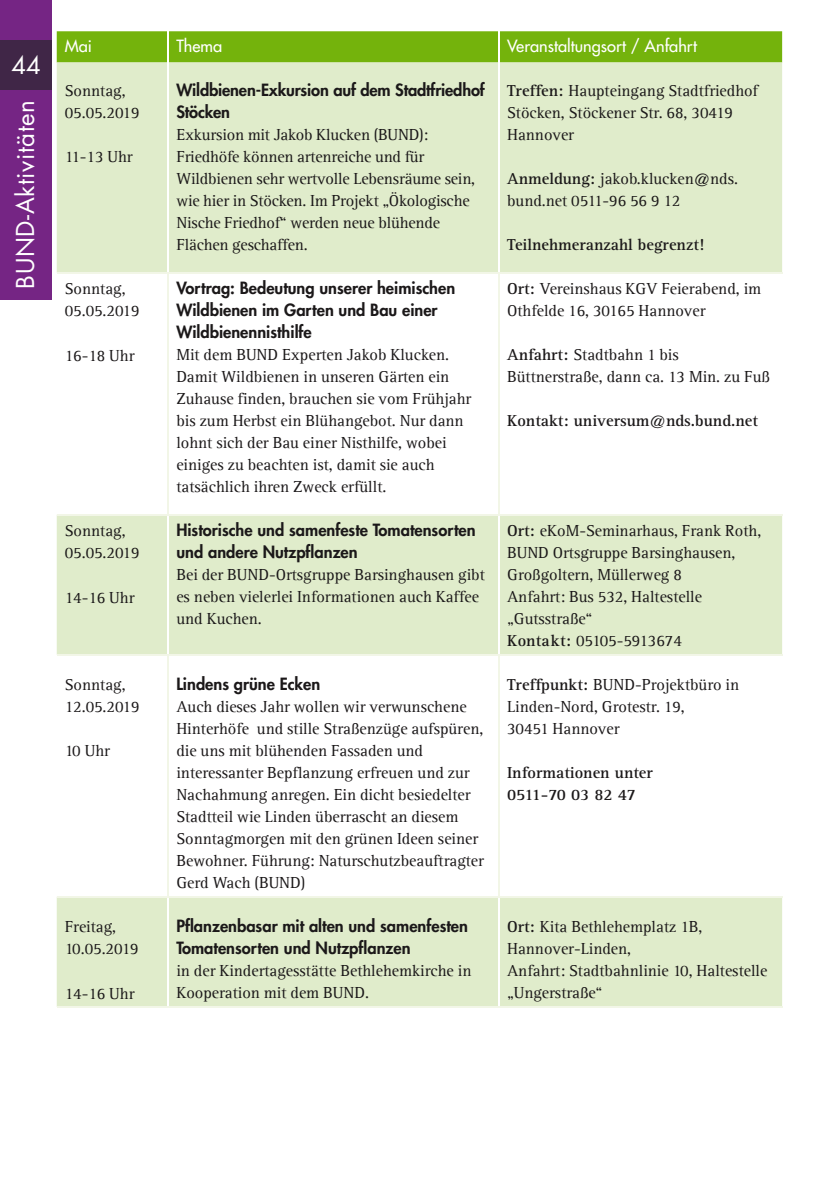
<style>
.page{position:relative;width:840px;height:1191px;background:#fff}
.page>*{position:absolute;margin:0;border:0;box-sizing:border-box;transform-origin:0 0}
.t1{font:24px "Futura CE";letter-spacing:.025em;color:#fff}
.t2{font:16.4px/22px "Agfa Rotis Serif";color:#1b1819}
.t3{font:800 16.4px/22px "Futura";color:#1b1819}
.t4{font:700 16.4px/22px "Agfa Rotis Serif";color:#1b1819}
.t5{font:500 16.4px "Futura CE";color:#fff}
.s1{font-weight:700}
</style>
<div class="page">
<div style="left:57px;top:31px;width:724px;height:31px;background:#74b30c"></div>
<div style="left:57px;top:62px;width:724px;height:944px;background:#e0eccb"></div>
<svg style="left:57px;top:273px;width:724px;height:241px"></svg>
<svg style="left:57px;top:655px;width:724px;height:241px"></svg>
<hr style="left:167px;top:31px;width:2px;height:31px;background:#fff">
<hr style="left:498px;top:31px;width:1px;height:31px;background:#fff">
<hr style="left:167px;top:62px;width:2px;height:210px;background:#fff">
<hr style="left:498px;top:62px;width:1px;height:210px;background:#fff">
<hr style="left:167px;top:515px;width:2px;height:139px;background:#fff">
<hr style="left:498px;top:515px;width:1px;height:139px;background:#fff">
<hr style="left:167px;top:897px;width:2px;height:109px;background:#fff">
<hr style="left:498px;top:897px;width:1px;height:109px;background:#fff">
<hr style="left:57px;top:272px;width:111px;height:1px;background:#f2f6e7">
<hr style="left:168px;top:272px;width:331px;height:1px;background:#f2f6e7">
<hr style="left:167px;top:273px;width:2px;height:241px;background:#f2f6e7">
<hr style="left:499px;top:272px;width:282px;height:1px;background:#f2f6e7">
<hr style="left:498px;top:273px;width:1px;height:241px;background:#f2f6e7">
<hr style="left:57px;top:514px;width:111px;height:1px;background:#f2f6e7">
<hr style="left:168px;top:514px;width:331px;height:1px;background:#f2f6e7">
<hr style="left:499px;top:514px;width:282px;height:1px;background:#f2f6e7">
<hr style="left:57px;top:654px;width:111px;height:1px;background:#f2f6e7">
<hr style="left:168px;top:654px;width:331px;height:1px;background:#f2f6e7">
<hr style="left:167px;top:655px;width:2px;height:241px;background:#f2f6e7">
<hr style="left:499px;top:654px;width:282px;height:1px;background:#f2f6e7">
<hr style="left:498px;top:655px;width:1px;height:241px;background:#f2f6e7">
<hr style="left:57px;top:896px;width:111px;height:1px;background:#f2f6e7">
<hr style="left:168px;top:896px;width:331px;height:1px;background:#f2f6e7">
<hr style="left:499px;top:896px;width:282px;height:1px;background:#f2f6e7">
<hr style="left:57px;top:1006px;width:111px;height:1px;background:#f2f6e7">
<hr style="left:168px;top:1006px;width:331px;height:1px;background:#f2f6e7">
<hr style="left:499px;top:1006px;width:282px;height:1px;background:#f2f6e7">
<div style="left:0;top:0;width:51px;height:300px;background:#752584"></div>
<div style="left:0;top:40px;width:51px;height:49px;background:#402647"></div>
<h1 class="t1" style="left:11px;top:50px;width:31px">44</h1>
<h1 class="t1" style="left:10px;top:288px;width:190px;rotate:-90deg">BUND-Aktivitäten</h1>
<p class="t5" style="left:65px;top:35px;width:29px">Mai</p>
<p class="t5" style="left:176px;top:35px;width:47px">Thema</p>
<p class="t5" style="left:507px;top:35px;width:191px">Veranstaltungsort / Anfahrt</p>
<p class="t2" style="left:65px;top:80px;width:76px">Sonntag,<br>05.05.2019</p>
<p class="t2" style="left:65px;top:146px;width:69px">11-13 Uhr</p>
<p class="t3" style="left:176px;top:79px;width:310px">Wildbienen-Exkursion auf dem Stadtfriedhof<br>Stöcken</p>
<p class="t2" style="left:176px;top:124px;width:300px">Exkursion mit Jakob Klucken (BUND):<br>Friedhöfe können artenreiche und für Wildbienen sehr wertvolle Lebensräume sein, wie hier in Stöcken. Im Projekt „Ökologische Nische Friedhof“ werden neue blühende Flächen geschaffen.</p>
<p class="t2" style="left:507px;top:80px;width:252px"><span class="s1">Treffen:</span> Haupteingang Stadtfriedhof<br>Stöcken, Stöckener Str. 68, 30419<br>Hannover</p>
<p class="t2" style="left:507px;top:168px;width:232px"><span class="s1">Anmeldung:</span> jakob.klucken@nds. bund.net 0511-96 56 9 12</p>
<p class="t4" style="left:507px;top:234px;width:198px">Teilnehmeranzahl begrenzt!</p>
<p class="t2" style="left:65px;top:278px;width:76px">Sonntag,<br>05.05.2019</p>
<p class="t2" style="left:65px;top:344px;width:71px">16-18 Uhr</p>
<p class="t2" style="left:65px;top:520px;width:76px">Sonntag,<br>05.05.2019</p>
<p class="t2" style="left:65px;top:586px;width:71px">14-16 Uhr</p>
<p class="t2" style="left:65px;top:674px;width:76px">Sonntag,<br>12.05.2019</p>
<p class="t2" style="left:65px;top:740px;width:47px">10 Uhr</p>
<p class="t2" style="left:65px;top:916px;width:75px">Freitag,<br>10.05.2019</p>
<p class="t2" style="left:65px;top:982px;width:71px">14-16 Uhr</p>
<p class="t3" style="left:176px;top:277px;width:280px">Vortrag: Bedeutung unserer heimischen<br>Wildbienen im Garten und Bau einer<br>Wildbienennisthilfe</p>
<p class="t2" style="left:176px;top:344px;width:296px">Mit dem BUND Experten Jakob Klucken.<br>Damit Wildbienen in unseren Gärten ein Zuhause finden, brauchen sie vom Frühjahr bis zum Herbst ein Blühangebot. Nur dann lohnt sich der Bau einer Nisthilfe, wobei einiges zu beachten ist, damit sie auch tatsächlich ihren Zweck erfüllt.</p>
<p class="t3" style="left:176px;top:519px;width:300px">Historische und samenfeste Tomatensorten und andere Nutzpflanzen</p>
<p class="t2" style="left:176px;top:564px;width:310px">Bei der BUND-Ortsgruppe Barsinghausen gibt es neben vielerlei Informationen auch Kaffee und Kuchen.</p>
<p class="t3" style="left:176px;top:673px;width:145px">Lindens grüne Ecken</p>
<p class="t2" style="left:176px;top:696px;width:309px">Auch dieses Jahr wollen wir verwunschene Hinterhöfe und stille Straßenzüge aufspüren, die uns mit blühenden Fassaden und interessanter Bepflanzung erfreuen und zur Nachahmung anregen. Ein dicht besiedelter Stadtteil wie Linden überrascht an diesem Sonntagmorgen mit den grünen Ideen seiner Bewohner. Führung: Naturschutzbeauftragter Gerd Wach (BUND)</p>
<p class="t3" style="left:176px;top:915px;width:293px">Pflanzenbasar mit alten und samenfesten<br>Tomatensorten und Nutzpflanzen</p>
<p class="t2" style="left:176px;top:960px;width:296px">in der Kindertagesstätte Bethlehemkirche in<br>Kooperation mit dem BUND.</p>
<p class="t2" style="left:507px;top:278px;width:255px"><span class="s1">Ort:</span> Vereinshaus KGV Feierabend, im<br>Othfelde 16, 30165 Hannover</p>
<p class="t2" style="left:507px;top:344px;width:264px"><span class="s1">Anfahrt:</span> Stadtbahn 1 bis<br>Büttnerstraße, dann ca. 13 Min. zu Fuß</p>
<p class="t4" style="left:507px;top:410px;width:252px">Kontakt: universum@nds.bund.net</p>
<p class="t2" style="left:507px;top:520px;width:255px"><span class="s1">Ort:</span> eKoM-Seminarhaus, Frank Roth,<br>BUND Ortsgruppe Barsinghausen,<br>Großgoltern, Müllerweg 8<br>Anfahrt: Bus 532, Haltestelle „Gutsstraße“<br><span class="s1">Kontakt:</span> 05105-5913674</p>
<p class="t2" style="left:507px;top:674px;width:233px"><span class="s1">Treffpunkt:</span> BUND-Projektbüro in<br>Linden-Nord, Grotestr. 19,<br>30451 Hannover</p>
<p class="t4" style="left:507px;top:762px;width:147px">Informationen unter<br>0511-70 03 82 47</p>
<p class="t2" style="left:507px;top:916px;width:261px"><span class="s1">Ort:</span> Kita Bethlehemplatz 1B,<br>Hannover-Linden,<br>Anfahrt: Stadtbahnlinie 10, Haltestelle „Ungerstraße“</p>
</div>
